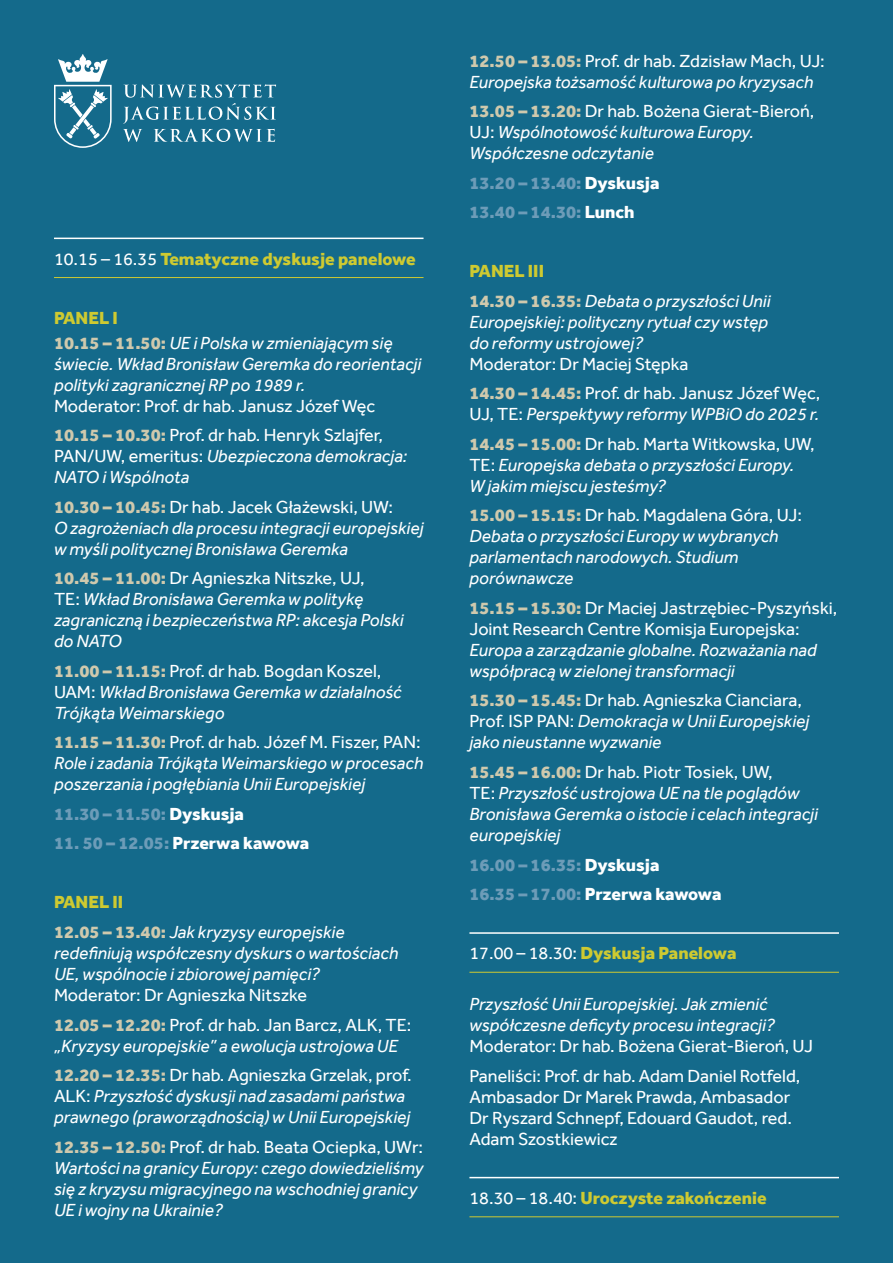
<style>
.page{position:relative;width:893px;height:1263px;background:#146a8b}
.page>*{position:absolute;margin:0;border:0;box-sizing:border-box;transform-origin:0 0}
.t1{font:italic 18px/21px "Effra";color:#fff}
.t2{font:18px/21px "Effra";color:#fff}
._2{font:800 18px "Effra";color:#ceca31}
.t3{font:800 18px "Effra";color:#6d9cb8}
.t4{font:800 18px "Effra";color:#fff}
.s1{font-weight:400;color:#fff}
.s2{font-weight:800;font-style:normal;color:#cfc9ad}
.s3{font-style:normal}
.s4{font-weight:800;color:#cfc9ad}
.s5{font-style:italic}
.s6{color:#fff}
.s7{color:#6d9cb8}
</style>
<div class="page">
<hr style="left:54px;top:238px;width:369px;height:1px;background:#fff">
<hr style="left:54px;top:277px;width:369px;height:1px;background:#ceca31">
<svg style="left:54px;top:54px;width:58px;height:94px"></svg>
<svg style="left:123px;top:84px;width:153px;height:58px"></svg>
<hr style="left:469px;top:932px;width:370px;height:2px;background:#fff">
<hr style="left:469px;top:972px;width:370px;height:1px;background:#ceca31">
<hr style="left:469px;top:1177px;width:370px;height:1px;background:#fff">
<hr style="left:469px;top:1216px;width:370px;height:1px;background:#ceca31">
<p class="_2" style="left:54px;top:248px;width:363px"><span class="s1">10.15 – 16.35</span> Tematyczne dyskusje panelowe</p>
<p class="_2" style="left:54px;top:307px;width:65px">PANEL I</p>
<p class="t1" style="left:54px;top:332px;width:369px"><span class="s2">10.15 – 11.50:</span> UE i Polska w zmieniającym się świecie. Wkład Bronisław Geremka do reorientacji polityki zagranicznej RP po 1989 r.<br><span class="s3">Moderator: Prof. dr hab. Janusz Józef Węc</span></p>
<p class="t2" style="left:54px;top:425px;width:355px"><span class="s4">10.15 – 10.30:</span> Prof. dr hab. Henryk Szlajfer,<br>PAN/UW, emeritus: <span class="s5">Ubezpieczona demokracja:<br>NATO i Wspólnota</span></p>
<p class="t1" style="left:54px;top:496px;width:371px"><span class="s2">10.30 – 10.45:</span> <span class="s3">Dr hab. Jacek Głażewski, UW:<br></span>O zagrożeniach dla procesu integracji europejskiej w myśli politycznej Bronisława Geremka</p>
<p class="t1" style="left:54px;top:568px;width:351px"><span class="s2">10.45 – 11.00:</span> <span class="s3">Dr Agnieszka Nitszke, UJ,<br>TE:</span> Wkład Bronisława Geremka w politykę zagraniczną i bezpieczeństwa RP: akcesja Polski do NATO</p>
<p class="t1" style="left:54px;top:660px;width:349px"><span class="s2">11.00 – 11.15:</span> <span class="s3">Prof. dr hab. Bogdan Koszel,<br>UAM:</span> Wkład Bronisława Geremka w działalność<br>Trójkąta Weimarskiego</p>
<p class="t1" style="left:54px;top:732px;width:371px"><span class="s2">11.15 – 11.30:</span> <span class="s3">Prof. dr hab. Józef M. Fiszer, PAN:<br></span>Role i zadania Trójkąta Weimarskiego w procesach poszerzania i pogłębiania Unii Europejskiej</p>
<p class="t3" style="left:54px;top:803px;width:192px">11.30 – 11.50: <span class="s6">Dyskusja</span></p>
<p class="t4" style="left:54px;top:833px;width:257px"><span class="s7">11. 50 – 12.05:</span> Przerwa kawowa</p>
<p class="_2" style="left:54px;top:892px;width:71px">PANEL II</p>
<p class="t1" style="left:54px;top:921px;width:346px"><span class="s2">12.05 – 13.40:</span> Jak kryzysy europejskie redefiniują współczesny dyskurs o wartościach UE, wspólnocie i zbiorowej pamięci?<br><span class="s3">Moderator: Dr Agnieszka Nitszke</span></p>
<p class="t1" style="left:54px;top:1014px;width:359px"><span class="s2">12.05 – 12.20:</span> <span class="s3">Prof. dr hab. Jan Barcz, ALK, TE: </span>„Kryzysy europejskie” a ewolucja ustrojowa UE</p>
<p class="t1" style="left:54px;top:1064px;width:359px"><span class="s2">12.20 – 12.35:</span> <span class="s3">Dr hab. Agnieszka Grzelak, prof.<br>ALK:</span> Przyszłość dyskusji nad zasadami państwa prawnego (praworządnością) w Unii Europejskiej</p>
<p class="t1" style="left:54px;top:1136px;width:371px"><span class="s2">12.35 – 12.50:</span> <span class="s3">Prof. dr hab. Beata Ociepka, UWr:<br></span>Wartości na granicy Europy: czego dowiedzieliśmy się z kryzysu migracyjnego na wschodniej granicy UE i wojny na Ukrainie?</p>
<p class="t1" style="left:469px;top:50px;width:357px"><span class="s2">12.50 – 13.05:</span> <span class="s3">Prof. dr hab. Zdzisław Mach, UJ:<br></span>Europejska tożsamość kulturowa po kryzysach</p>
<p class="t1" style="left:469px;top:101px;width:347px"><span class="s2">13.05 – 13.20:</span> <span class="s3">Dr hab. Bożena Gierat-Bieroń,<br>UJ:</span> Wspólnotowość kulturowa Europy.<br>Współczesne odczytanie</p>
<p class="t3" style="left:469px;top:172px;width:192px">13.20 – 13.40: <span class="s6">Dyskusja</span></p>
<p class="t3" style="left:469px;top:202px;width:167px">13.40 – 14.30: <span class="s6">Lunch</span></p>
<p class="_2" style="left:469px;top:261px;width:76px">PANEL III</p>
<p class="t1" style="left:469px;top:290px;width:303px"><span class="s2">14.30 – 16.35:</span> Debata o przyszłości Unii Europejskiej: polityczny rytuał czy wstęp do reformy ustrojowej?<br><span class="s3">Moderator: Dr Maciej Stępka</span></p>
<p class="t2" style="left:469px;top:383px;width:352px"><span class="s4">14.30 – 14.45:</span> Prof. dr hab. Janusz Józef Węc,<br>UJ, TE: <span class="s5">Perspektywy reformy WPBiO do 2025 r.</span></p>
<p class="t1" style="left:469px;top:433px;width:347px"><span class="s2">14.45 – 15.00:</span> <span class="s3">Dr hab. Marta Witkowska, UW,<br>TE:</span> Europejska debata o przyszłości Europy.<br>W jakim miejscu jesteśmy?</p>
<p class="t1" style="left:469px;top:505px;width:334px"><span class="s2">15.00 – 15.15:</span> <span class="s3">Dr hab. Magdalena Góra, UJ:<br></span>Debata o przyszłości Europy w wybranych parlamentach narodowych. Studium porównawcze</p>
<p class="t1" style="left:469px;top:597px;width:370px"><span class="s2">15.15 – 15.30:</span> <span class="s3">Dr Maciej Jastrzębiec-Pyszyński, Joint Research Centre Komisja Europejska:<br></span>Europa a zarządzanie globalne. Rozważania nad współpracą w zielonej transformacji</p>
<p class="t1" style="left:469px;top:690px;width:341px"><span class="s2">15.30 – 15.45:</span> <span class="s3">Dr hab. Agnieszka Cianciara,<br>Prof. ISP PAN:</span> Demokracja w Unii Europejskiej jako nieustanne wyzwanie</p>
<p class="t1" style="left:469px;top:761px;width:350px"><span class="s2">15.45 – 16.00:</span> <span class="s3">Dr hab. Piotr Tosiek, UW,<br>TE:</span> Przyszłość ustrojowa UE na tle poglądów Bronisława Geremka o istocie i celach integracji europejskiej</p>
<p class="t3" style="left:469px;top:854px;width:192px">16.00 – 16.35: <span class="s6">Dyskusja</span></p>
<p class="t4" style="left:469px;top:883px;width:254px"><span class="s7">16.35 – 17.00:</span> Przerwa kawowa</p>
<p class="_2" style="left:469px;top:942px;width:269px"><span class="s1">17.00 – 18.30:</span> Dyskusja Panelowa</p>
<p class="t1" style="left:469px;top:993px;width:345px">Przyszłość Unii Europejskiej. Jak zmienić współczesne deficyty procesu integracji?<br><span class="s3">Moderator: Dr hab. Bożena Gierat-Bieroń, UJ</span></p>
<p class="t2" style="left:469px;top:1065px;width:333px">Paneliści: Prof. dr hab. Adam Daniel Rotfeld, Ambasador Dr Marek Prawda, Ambasador Dr Ryszard Schnepf, Edouard Gaudot, red.<br>Adam Szostkiewicz</p>
<p class="_2" style="left:469px;top:1187px;width:299px"><span class="s1">18.30 – 18.40:</span> Uroczyste zakończenie</p>
</div>
